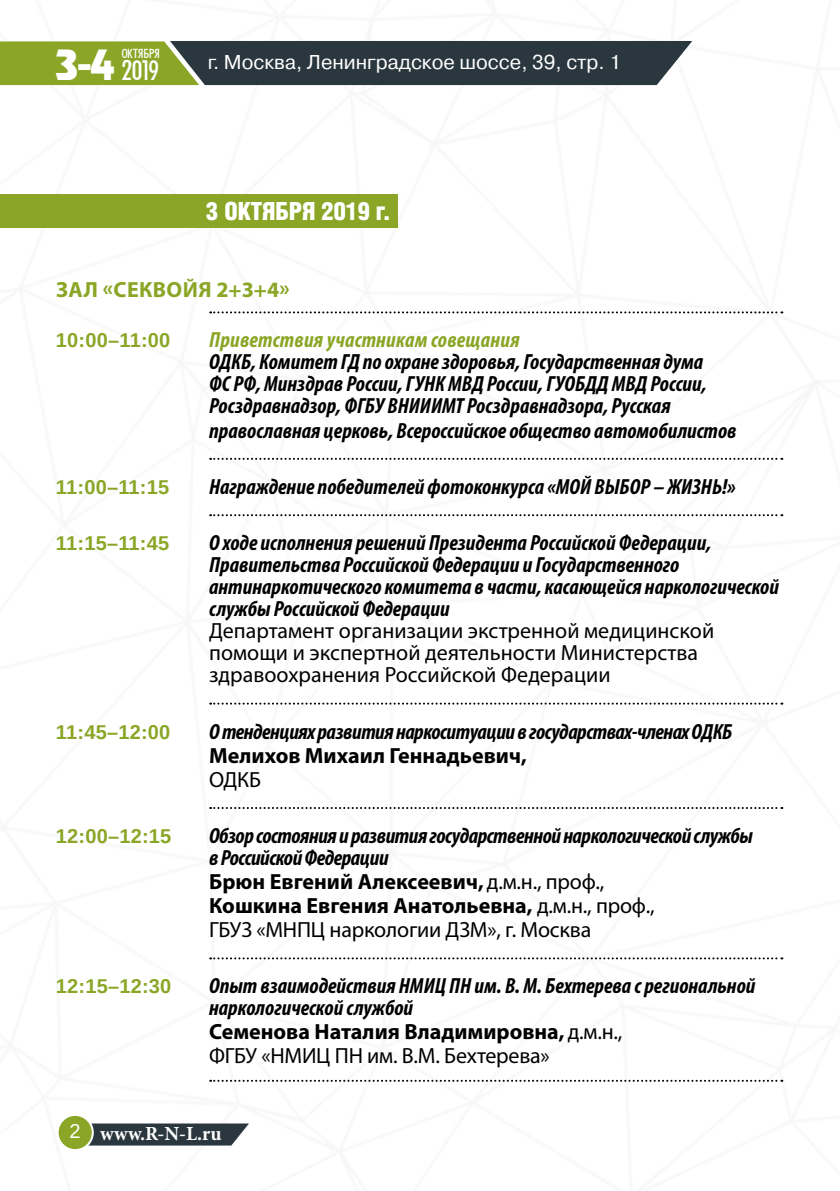
<style>
.page{position:relative;width:840px;height:1191px;background:#fff}
.page>*{position:absolute;margin:0;border:0;box-sizing:border-box;transform-origin:0 0}
.t1{font:500 37.6px "AG Revue Cyr";color:#fff}
.t2{font:30px "Futura Condensed Plain";color:#fff}
.t3{font:300 condensed 24px "AG Letterica";color:#fff}
.t4{font:italic 700 condensed 22px/22px "Myriad Pro";color:#000}
.t5{font:22px/24px "Myriad Pro";color:#000}
.t6{font:italic 700 condensed 22px/22px "Myriad Pro";letter-spacing:-.02em;color:#000}
.t7{font:italic 700 condensed 22px "Myriad Pro";letter-spacing:.01em;color:#8ba626}
.t8{font:700 22px "Myriad Pro";color:#000}
.t9{font:700 22px "Myriad Pro";letter-spacing:.02em;color:#8ba626}
.t10{font:700 20px "Liberation Sans";letter-spacing:.01em;color:#8ba626}
.t11{font:20px "Pragmatica C";color:#fff}
.t12{font:700 20px "Minion Pro";color:#fff}
.t13{font:20px "Liberation Sans";color:#fff}
.t14{font:14px "Futura Condensed Plain";letter-spacing:.005em;color:#fff}
.s1{font-weight:700}
</style>
<div class="page">
<svg style="left:89px;top:1123px;width:160px;height:22px;background:#3a464c"></svg>
<svg style="left:0;top:41px;width:692px;height:44px;background:#4a5b3e"></svg>
<div style="left:58px;top:1115px;width:35px;height:35px;background:#8ba626;border-radius:50%"></div>
<div style="left:57px;top:1114px;width:37px;height:37px;border:2px solid #fff;border-radius:50%"></div>
<div style="left:0;top:194px;width:397px;height:34px;background:#8ba626"></div>
<svg style="left:210px;top:311px;width:572px;height:2px"></svg>
<svg style="left:210px;top:458px;width:572px;height:2px"></svg>
<svg style="left:210px;top:514px;width:572px;height:2px"></svg>
<svg style="left:210px;top:702px;width:572px;height:2px"></svg>
<svg style="left:210px;top:807px;width:572px;height:2px"></svg>
<svg style="left:210px;top:957px;width:572px;height:2px"></svg>
<svg style="left:210px;top:1079px;width:572px;height:2px"></svg>
<h1 class="t1" style="left:56px;top:43px;width:60px">3-4</h1>
<p class="t14" style="left:122px;top:46px;width:40px">ОКТЯБРЯ</p>
<h2 class="t2" style="left:122px;top:53px;width:38px">2019</h2>
<p class="t11" style="left:208px;top:51px;width:414px">г. Москва, Ленинградское шоссе, 39, стр. 1</p>
<p class="t3" style="left:206px;top:196px;width:186px">3 ОКТЯБРЯ 2019 г.</p>
<p class="t9" style="left:56px;top:275px;width:235px">ЗАЛ «СЕКВОЙЯ 2+3+4»</p>
<p class="t10" style="left:56px;top:327px;width:116px">10:00–11:00</p>
<p class="t7" style="left:209px;top:326px;width:312px">Приветствия участникам совещания</p>
<p class="t4" style="left:209px;top:351px;width:499px">ОДКБ, Комитет ГД по охране здоровья, Государственная дума<br>ФС РФ, Минздрав России, ГУНКМВД России, ГУОБДДМВД России,<br>Росздравнадзор, ФГБУ ВНИИИМТ Росздравнадзора, Русская</p>
<p class="t4" style="left:209px;top:419px;width:528px">православная церковь, Всероссийское общество автомобилистов</p>
<p class="t10" style="left:56px;top:473px;width:115px">11:00–11:15</p>
<p class="t4" style="left:209px;top:475px;width:527px">Награждение победителей фотоконкурса «МОЙ ВЫБОР –ЖИЗНЬ!»</p>
<p class="t10" style="left:56px;top:529px;width:115px">11:15–11:45</p>
<p class="t4" style="left:209px;top:531px;width:571px">О ходе исполнения решений Президента Российской Федерации, Правительства Российской Федерации и Государственного антинаркотического комитета в части, касающейся наркологической службы Российской Федерации</p>
<p class="t5" style="left:209px;top:619px;width:506px;line-height:22px">Департамент организации экстренной медицинской помощи и экспертной деятельности Министерства здравоохранения Российской Федерации</p>
<p class="t10" style="left:56px;top:718px;width:116px">11:45–12:00</p>
<p class="t6" style="left:209px;top:720px;width:524px">О тенденциях развития наркоситуации в государствах-членах ОДКБ</p>
<p class="t8" style="left:209px;top:741px;width:319px">Мелихов Михаил Геннадьевич,</p>
<p class="t5" style="left:209px;top:767px;width:53px">ОДКБ</p>
<p class="t10" style="left:56px;top:822px;width:117px">12:00–12:15</p>
<p class="t6" style="left:209px;top:824px;width:545px">Обзор состояния и развития государственной наркологической службы в Российской Федерации</p>
<p class="t5" style="left:209px;top:869px;width:447px"><span class="s1">Брюн Евгений Алексеевич,</span> д.м.н., проф.,<br><span class="s1">Кошкина Евгения Анатольевна,</span> д.м.н., проф.,<br>ГБУЗ «МНПЦ наркологии ДЗМ», г. Москва</p>
<p class="t10" style="left:56px;top:972px;width:117px">12:15–12:30</p>
<p class="t4" style="left:209px;top:974px;width:547px">Опыт взаимодействия НМИЦ ПН им. В. М. Бехтерева с региональной наркологической службой</p>
<p class="t5" style="left:209px;top:1019px;width:414px"><span class="s1">Семенова Наталия Владимировна,</span> д.м.н.,<br>ФГБУ «НМИЦ ПН им. В.М. Бехтерева»</p>
<p class="t13" style="left:70px;top:1118px;width:13px">2</p>
<p class="t12" style="left:100px;top:1119px;width:123px">www.R-N-L.ru</p>
</div>
